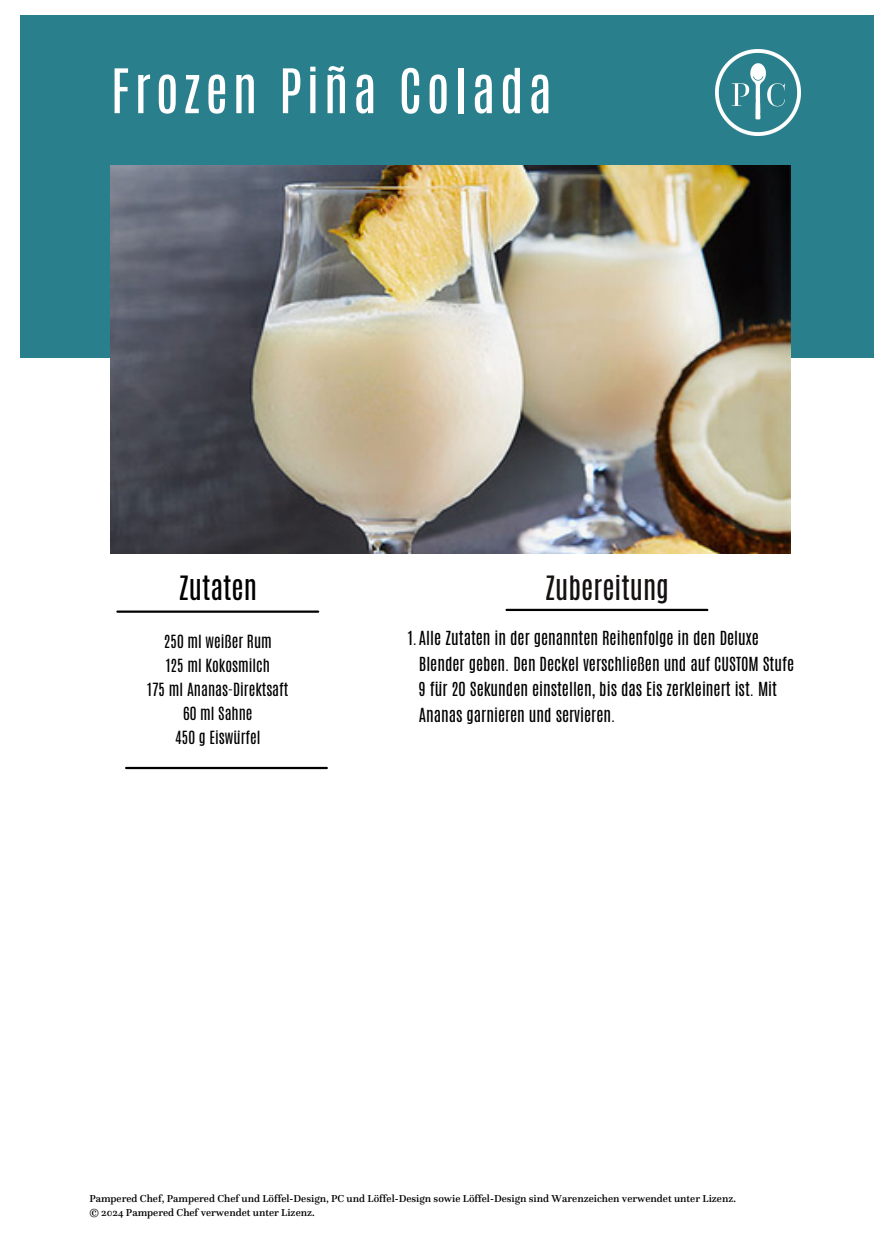
<style>
.page{position:relative;width:894px;height:1258px;background:#fff}
.page>*{position:absolute;margin:0;border:0;box-sizing:border-box;transform-origin:0 0}
.t1{font:52.2px "Antonio";letter-spacing:.085em;color:#fff}
.t2{font:27.9px "Antonio";color:#161111}
.t3{font:27.9px "Antonio";color:#000}
.t4{font:16.2px/25.5px "Antonio";color:#000}
.t5{font:15.3px/24px "Antonio";color:#000;text-align:center}
.t6{font:500 10.5px "Questa";color:#000}
</style>
<div class="page">
<div style="left:21px;top:16px;width:852px;height:342px;background:#2a7f8c"></div>
<hr style="left:117px;top:610px;width:201px;height:3px;background:#000">
<hr style="left:506px;top:609px;width:201px;height:2px;background:#000">
<hr style="left:126px;top:767px;width:201px;height:2px;background:#000">
<img style="left:715px;top:50px;width:85px;height:85px">
<img style="left:111px;top:166px;width:679px;height:387px">
<h1 class="t1" style="left:111px;top:54px;width:442px">Frozen Piña Colada</h1>
<p class="t3" style="left:178px;top:568px;width:80px">Zutaten</p>
<p class="t5" style="left:147px;top:629px;width:142px">250 ml weißer Rum<br>125 ml Kokosmilch<br>175 ml Ananas-Direktsaft<br>60 ml Sahne<br>450 g Eiswürfel</p>
<h2 class="t2" style="left:544px;top:568px;width:126px">Zubereitung</h2>
<h2 class="t4" style="left:418px;top:625px;width:376px;text-indent:-11px">1.Alle Zutaten in der genannten Reihenfolge in den Deluxe Blender geben. Den Deckel verschließen und auf CUSTOM Stufe 9 für 20 Sekunden einstellen, bis das Eis zerkleinert ist. Mit Ananas garnieren und servieren.</h2>
<p class="t6" style="left:89px;top:1191px;width:648px">Pampered Chef, Pampered Chef und Löffel-Design, PC und Löffel-Design sowie Löffel-Design sind Warenzeichen verwendet unter Lizenz.</p>
<p class="t6" style="left:89px;top:1205px;width:227px">© 2024 Pampered Chef verwendet unter Lizenz.</p>
</div>
